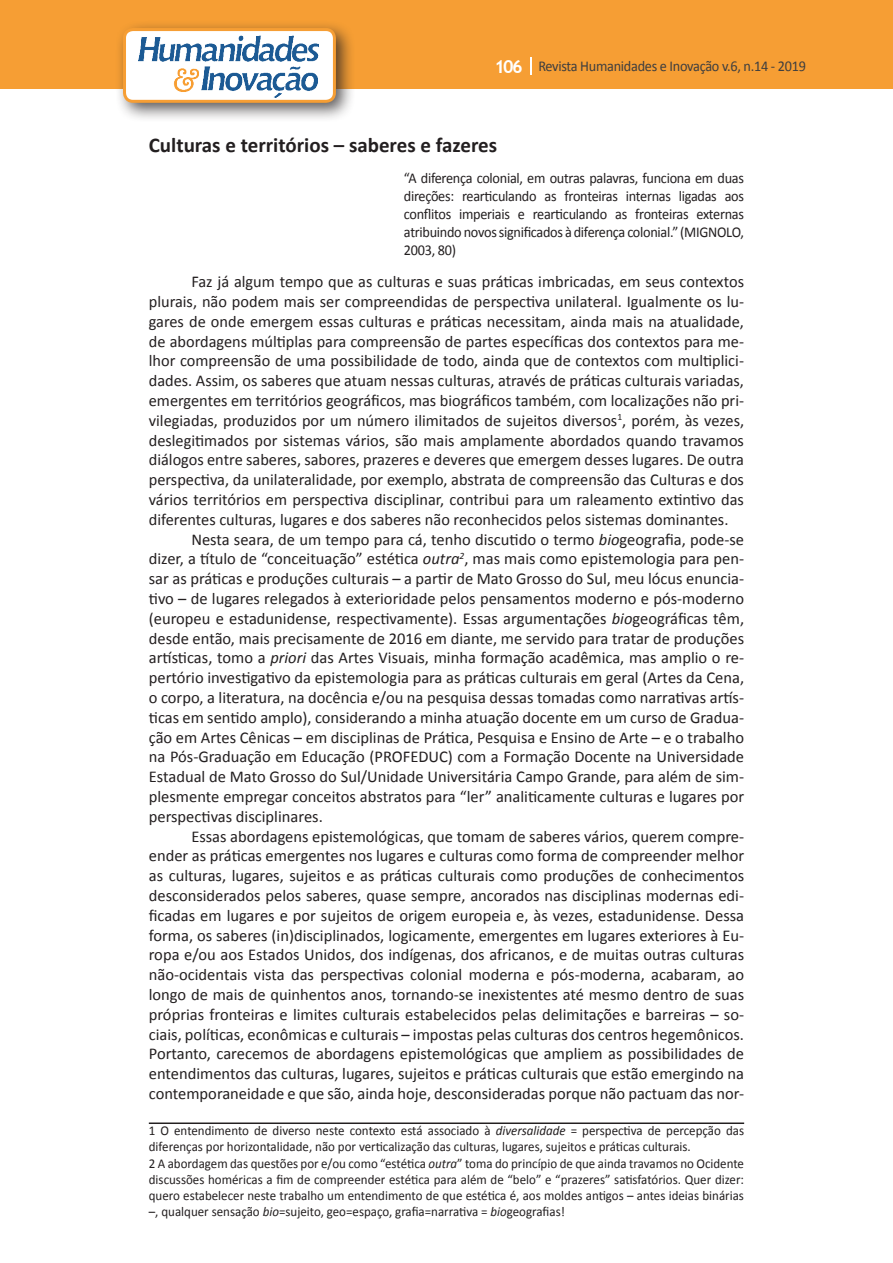
<style>
.page{position:relative;width:893px;height:1263px;background:#fff}
.page>*{position:absolute;margin:0;border:0;box-sizing:border-box;transform-origin:0 0}
.Titulo_2{font:700 21px "Calibri";color:#231f20}
.t1{font:700 18px "Trebuchet MS";color:#fff}
.Texto{font:16.5px/19.8px "Calibri";color:#231f20;text-align:justify}
.citacao{font:15px/18px "Calibri";letter-spacing:-.02em;color:#231f20;text-align:justify;scale:.95 1}
.texto{font:15px "Calibri";letter-spacing:-.02em;color:#3e3e3f;scale:.95 1}
.Rodapé{font:13.5px/16.2px "Calibri";color:#231f20;scale:.96 1}
.s1{font-style:italic}
</style>
<div class="page">
<div style="left:0;top:0;width:893px;height:88px;background:#f69e34"></div>
<svg style="left:530px;top:57px;width:2px;height:18px"></svg>
<div style="left:115px;top:20px;width:241px;height:103px;background:#231f20;opacity:.75"></div>
<div style="left:125px;top:30px;width:209px;height:71px;background:#fff;border-radius:9px"></div>
<img style="left:138px;top:35px;width:181px;height:62px">
<div style="left:123px;top:28px;width:213px;height:75px;border:3px solid #f69e34;border-radius:9px"></div>
<hr style="left:149px;top:1122px;width:595px;height:2px;background:#231f20">
<p class="t1" style="left:495px;top:55px;width:30px">106</p>
<p class="texto" style="left:538px;top:57px;width:283px">Revista Humanidades e Inovação v.6, n.14 - 2019</p>
<p class="Titulo_2" style="left:149px;top:130px;width:350px">Culturas e territórios – saberes e fazeres</p>
<p class="citacao" style="left:404px;top:169px;width:359px">“A diferença colonial, em outras palavras, funciona em duas direções: rearticulando as fronteiras internas ligadas aos conflitos imperiais e rearticulando as fronteiras externas atribuindo novos significados à diferença colonial.” (MIGNOLO, 2003, 80)</p>
<p class="Texto" style="left:149px;top:272px;width:597px;text-indent:43px">Faz já algum tempo que as culturas e suas práticas imbricadas, em seus contextos plurais, não podem mais ser compreendidas de perspectiva unilateral. Igualmente os lu&shy;gares de onde emergem essas culturas e práticas necessitam, ainda mais na atualidade, de abordagens múltiplas para compreensão de partes específicas dos contextos para me&shy;lhor compreensão de uma possibilidade de todo, ainda que de contextos com multiplici&shy;dades. Assim, os saberes que atuam nessas culturas, através de práticas culturais variadas, emergentes em territórios geográficos, mas biográficos também, com localizações não pri&shy;vilegiadas, produzidos por um número ilimitados de sujeitos diversos<sup>1</sup>, porém, às vezes, deslegitimados por sistemas vários, são mais amplamente abordados quando travamos diálogos entre saberes, sabores, prazeres e deveres que emergem desses lugares. De outra perspectiva, da unilateralidade, por exemplo, abstrata de compreensão das Culturas e dos vários territórios em perspectiva disciplinar, contribui para um raleamento extintivo das diferentes culturas, lugares e dos saberes não reconhecidos pelos sistemas dominantes.</p>
<p class="Texto" style="left:149px;top:529px;width:597px;text-indent:43px">Nesta seara, de um tempo para cá, tenho discutido o termo <span class="s1">bio</span>geografia, pode-se dizer, a título de “conceituação” estética <span class="s1">outra</span><sup>2</sup>, mas mais como epistemologia para pen&shy;sar as práticas e produções culturais – a partir de Mato Grosso do Sul, meu lócus enuncia&shy;tivo – de lugares relegados à exterioridade pelos pensamentos moderno e pós-moderno (europeu e estadunidense, respectivamente). Essas argumentações <span class="s1">bio</span>geográficas têm, desde então, mais precisamente de 2016 em diante, me servido para tratar de produções artísticas, tomo a <span class="s1">priori</span> das Artes Visuais, minha formação acadêmica, mas amplio o re&shy;pertório investigativo da epistemologia para as práticas culturais em geral (Artes da Cena, o corpo, a literatura, na docência e/ou na pesquisa dessas tomadas como narrativas artís&shy;ticas em sentido amplo), considerando a minha atuação docente em um curso de Gradua&shy;ção em Artes Cênicas – em disciplinas de Prática, Pesquisa e Ensino de Arte – e o trabalho na Pós-Graduação em Educação (PROFEDUC) com a Formação Docente na Universidade Estadual de Mato Grosso do Sul/Unidade Universitária Campo Grande, para além de sim&shy;plesmente empregar conceitos abstratos para “ler” analiticamente culturas e lugares por perspectivas disciplinares.</p>
<p class="Texto" style="left:149px;top:826px;width:597px;text-indent:43px">Essas abordagens epistemológicas, que tomam de saberes vários, querem compre&shy;ender as práticas emergentes nos lugares e culturas como forma de compreender melhor as culturas, lugares, sujeitos e as práticas culturais como produções de conhecimentos desconsiderados pelos saberes, quase sempre, ancorados nas disciplinas modernas edi&shy;ficadas em lugares e por sujeitos de origem europeia e, às vezes, estadunidense. Dessa forma, os saberes (in)disciplinados, logicamente, emergentes em lugares exteriores à Eu&shy;ropa e/ou aos Estados Unidos, dos indígenas, dos africanos, e de muitas outras culturas não-ocidentais vista das perspectivas colonial moderna e pós-moderna, acabaram, ao longo de mais de quinhentos anos, tornando-se inexistentes até mesmo dentro de suas próprias fronteiras e limites culturais estabelecidos pelas delimitações e barreiras – so&shy;ciais, políticas, econômicas e culturais – impostas pelas culturas dos centros hegemônicos.<br>Portanto, carecemos de abordagens epistemológicas que ampliem as possibilidades de entendimentos das culturas, lugares, sujeitos e práticas culturais que estão emergindo na contemporaneidade e que são, ainda hoje, desconsideradas porque não pactuam das nor-</p>
<p class="Rodapé" style="left:149px;top:1123px;width:622px">1 O entendimento de diverso neste contexto está associado à <span class="s1">diversalidade</span> = perspectiva de percepção das diferenças por horizontalidade, não por verticalização das culturas, lugares, sujeitos e práticas culturais.</p>
<p class="Rodapé" style="left:149px;top:1155px;width:621px;text-align:justify">2 A abordagem das questões por e/ou como “estética <span class="s1">outra</span>” toma do princípio de que ainda travamos no Ocidente discussões homéricas a fim de compreender estética para além de “belo” e “prazeres” satisfatórios. Quer dizer: quero estabelecer neste trabalho um entendimento de que estética é, aos moldes antigos – antes ideias binárias –, qualquer sensação <span class="s1">bio</span>=sujeito, geo=espaço, grafia=narrativa = <span class="s1">bio</span>geografias!</p>
</div>
